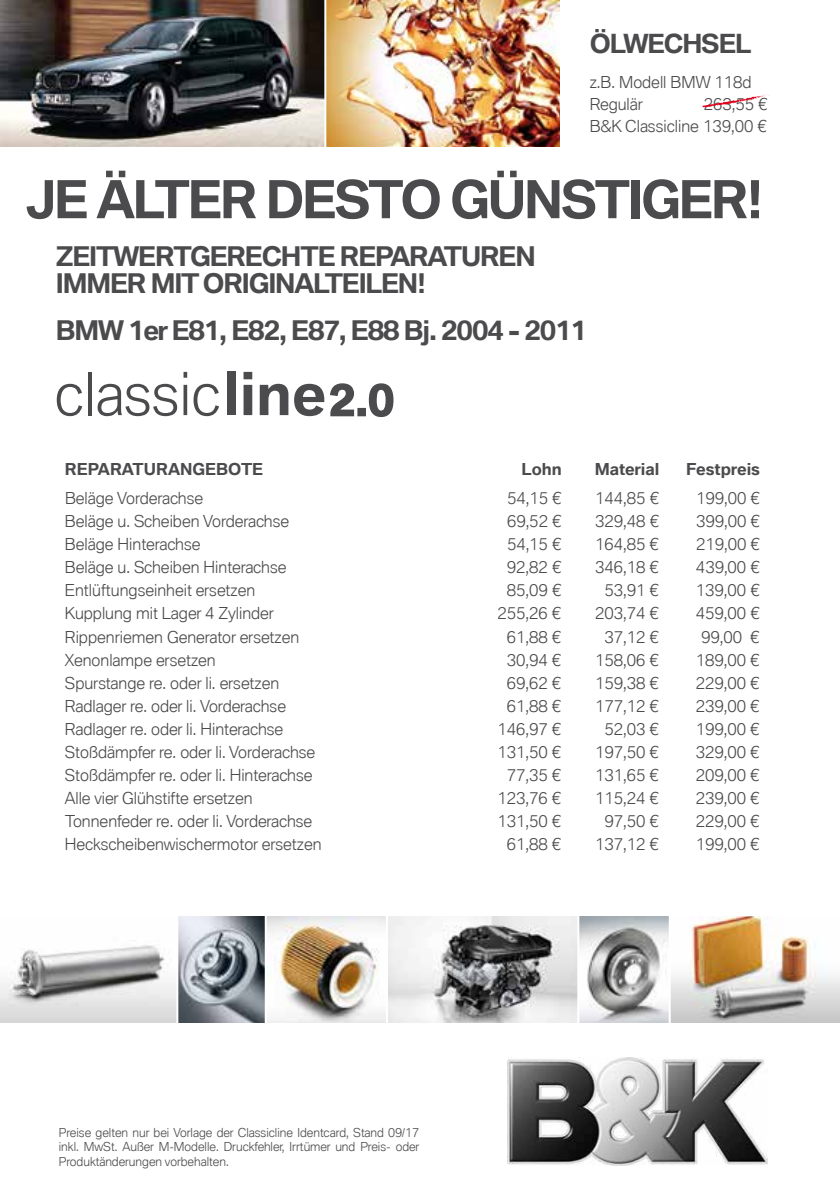
<style>
.page{position:relative;width:840px;height:1191px;background:#fff}
.page>*{position:absolute;margin:0;border:0;box-sizing:border-box;transform-origin:0 0}
.t1{font:700 50.4px "BMW Type Global Pro";letter-spacing:-.045em;color:#4b4b4d}
.t2{font:700 26.4px/26.4px "BMW Type Global Pro";letter-spacing:-.045em;color:#4b4b4d}
.t3{font:700 25.6px "BMW Type Global Pro";letter-spacing:-.045em;color:#4b4b4d}
.t4{font:300 16px/22px "BMW Type Global Pro";color:#4b4b4d}
.t5{font:700 16px "BMW Type Global Pro";color:#4b4b4d}
.t6{font:300 12px/14.4px "BMW Type Global Pro";color:#4b4b4d;text-align:justify}
</style>
<div class="page">
<svg style="left:57px;top:384px;width:25px;height:32px"></svg>
<hr style="left:88px;top:372px;width:3px;height:43px;background:#4b4b4d">
<svg style="left:97px;top:384px;width:80px;height:32px"></svg>
<svg style="left:183px;top:372px;width:4px;height:6px"></svg>
<svg style="left:183px;top:385px;width:4px;height:30px"></svg>
<svg style="left:193px;top:384px;width:26px;height:32px"></svg>
<div style="left:227px;top:372px;width:9px;height:43px;background:#4b4b4d"></div>
<svg style="left:243px;top:372px;width:9px;height:43px"></svg>
<svg style="left:259px;top:384px;width:29px;height:31px"></svg>
<svg style="left:294px;top:383px;width:100px;height:34px"></svg>
<img style="left:507px;top:1057px;width:260px;height:108px">
<img style="left:0;top:917px;width:839px;height:105px">
<img style="left:0;top:0;width:558px;height:146px">
<svg style="left:702px;top:94px;width:68px;height:14px"></svg>
<hr style="left:324px;top:0;width:2px;height:155px;background:#fff">
<hr style="left:176px;top:896px;width:2px;height:153px;background:#fff">
<hr style="left:264px;top:896px;width:2px;height:153px;background:#fff">
<hr style="left:386px;top:896px;width:2px;height:153px;background:#fff">
<hr style="left:577px;top:896px;width:2px;height:153px;background:#fff">
<hr style="left:668px;top:896px;width:2px;height:153px;background:#fff">
<h3 class="t3" style="left:589px;top:30px;width:163px">ÖLWECHSEL</h3>
<p class="t4" style="left:589px;top:72px;width:163px">z.B. Modell BMW 118d<br>Regulär</p>
<p class="t4" style="left:589px;top:94px;width:180px;text-align:right">263,55 €<br>B&amp;K Classicline 139,00 €</p>
<h1 class="t1" style="left:26px;top:171px;width:739px">JE ÄLTER DESTO GÜNSTIGER!</h1>
<h2 class="t2" style="left:56px;top:244px;width:481px">ZEITWERTGERECHTE REPARATUREN<br>IMMER MIT ORIGINALTEILEN!</h2>
<h2 class="t2" style="left:56px;top:318px;width:532px">BMW 1er E81, E82, E87, E88 Bj. 2004 - 2011</h2>
<p class="t5" style="left:65px;top:460px;width:200px">REPARATURANGEBOTE</p>
<p class="t5" style="left:521px;top:460px;width:42px">Lohn</p>
<p class="t5" style="left:594px;top:460px;width:66px">Material</p>
<p class="t5" style="left:686px;top:460px;width:75px">Festpreis</p>
<p class="t4" style="left:65px;top:488px;width:140px">Beläge Vorderachse</p>
<p class="t4" style="left:506px;top:488px;width:56px">54,15 €</p>
<p class="t4" style="left:595px;top:488px;width:66px">144,85 €</p>
<p class="t4" style="left:695px;top:488px;width:66px">199,00 €</p>
<p class="t4" style="left:65px;top:511px;width:226px">Beläge u. Scheiben Vorderachse</p>
<p class="t4" style="left:506px;top:511px;width:56px">69,52 €</p>
<p class="t4" style="left:595px;top:511px;width:66px">329,48 €</p>
<p class="t4" style="left:695px;top:511px;width:66px">399,00 €</p>
<p class="t4" style="left:65px;top:534px;width:137px">Beläge Hinterachse</p>
<p class="t4" style="left:506px;top:534px;width:56px">54,15 €</p>
<p class="t4" style="left:595px;top:534px;width:66px">164,85 €</p>
<p class="t4" style="left:695px;top:534px;width:66px">219,00 €</p>
<p class="t4" style="left:65px;top:557px;width:223px">Beläge u. Scheiben Hinterachse</p>
<p class="t4" style="left:506px;top:557px;width:56px">92,82 €</p>
<p class="t4" style="left:595px;top:557px;width:66px">346,18 €</p>
<p class="t4" style="left:695px;top:557px;width:66px">439,00 €</p>
<p class="t4" style="left:65px;top:580px;width:192px">Entlüftungseinheit ersetzen</p>
<p class="t4" style="left:506px;top:580px;width:56px">85,09 €</p>
<p class="t4" style="left:604px;top:580px;width:56px">53,91 €</p>
<p class="t4" style="left:695px;top:580px;width:66px">139,00 €</p>
<p class="t4" style="left:65px;top:603px;width:210px">Kupplung mit Lager 4 Zylinder</p>
<p class="t4" style="left:497px;top:603px;width:66px">255,26 €</p>
<p class="t4" style="left:595px;top:603px;width:66px">203,74 €</p>
<p class="t4" style="left:695px;top:603px;width:66px">459,00 €</p>
<p class="t4" style="left:65px;top:626px;width:236px">Rippenriemen Generator ersetzen</p>
<p class="t4" style="left:506px;top:626px;width:56px">61,88 €</p>
<p class="t4" style="left:604px;top:626px;width:56px">37,12 €</p>
<p class="t4" style="left:700px;top:626px;width:60px">99,00 €</p>
<p class="t4" style="left:65px;top:649px;width:152px">Xenonlampe ersetzen</p>
<p class="t4" style="left:506px;top:649px;width:56px">30,94 €</p>
<p class="t4" style="left:595px;top:649px;width:66px">158,06 €</p>
<p class="t4" style="left:695px;top:649px;width:66px">189,00 €</p>
<p class="t4" style="left:65px;top:673px;width:216px">Spurstange re. oder li. ersetzen</p>
<p class="t4" style="left:506px;top:673px;width:56px">69,62 €</p>
<p class="t4" style="left:595px;top:673px;width:66px">159,38 €</p>
<p class="t4" style="left:695px;top:673px;width:66px">229,00 €</p>
<p class="t4" style="left:65px;top:696px;width:223px">Radlager re. oder li. Vorderachse</p>
<p class="t4" style="left:506px;top:696px;width:56px">61,88 €</p>
<p class="t4" style="left:594px;top:696px;width:66px">177,12 €</p>
<p class="t4" style="left:695px;top:696px;width:66px">239,00 €</p>
<p class="t4" style="left:65px;top:719px;width:220px">Radlager re. oder li. Hinterachse</p>
<p class="t4" style="left:497px;top:719px;width:66px">146,97 €</p>
<p class="t4" style="left:604px;top:719px;width:56px">52,03 €</p>
<p class="t4" style="left:695px;top:719px;width:66px">199,00 €</p>
<p class="t4" style="left:65px;top:742px;width:252px">Stoßdämpfer re. oder li. Vorderachse</p>
<p class="t4" style="left:497px;top:742px;width:66px">131,50 €</p>
<p class="t4" style="left:594px;top:742px;width:66px">197,50 €</p>
<p class="t4" style="left:695px;top:742px;width:66px">329,00 €</p>
<p class="t4" style="left:65px;top:765px;width:249px">Stoßdämpfer re. oder li. Hinterachse</p>
<p class="t4" style="left:506px;top:765px;width:56px">77,35 €</p>
<p class="t4" style="left:594px;top:765px;width:66px">131,65 €</p>
<p class="t4" style="left:695px;top:765px;width:66px">209,00 €</p>
<p class="t4" style="left:65px;top:788px;width:189px">Alle vier Glühstifte ersetzen</p>
<p class="t4" style="left:497px;top:788px;width:66px">123,76 €</p>
<p class="t4" style="left:594px;top:788px;width:66px">115,24 €</p>
<p class="t4" style="left:695px;top:788px;width:66px">239,00 €</p>
<p class="t4" style="left:65px;top:811px;width:249px">Tonnenfeder re. oder li. Vorderachse</p>
<p class="t4" style="left:497px;top:811px;width:66px">131,50 €</p>
<p class="t4" style="left:604px;top:811px;width:56px">97,50 €</p>
<p class="t4" style="left:695px;top:811px;width:66px">229,00 €</p>
<p class="t4" style="left:65px;top:834px;width:258px">Heckscheibenwischermotor ersetzen</p>
<p class="t4" style="left:506px;top:834px;width:56px">61,88 €</p>
<p class="t4" style="left:594px;top:834px;width:66px">137,12 €</p>
<p class="t4" style="left:695px;top:834px;width:66px">199,00 €</p>
<p class="t6" style="left:59px;top:1126px;width:362px">Preise gelten nur bei Vorlage der Classicline Identcard, Stand 09/17 inkl. MwSt. Außer M-Modelle. Druckfehler, Irrtümer und Preis- oder Produktänderungen vorbehalten.</p>
</div>
